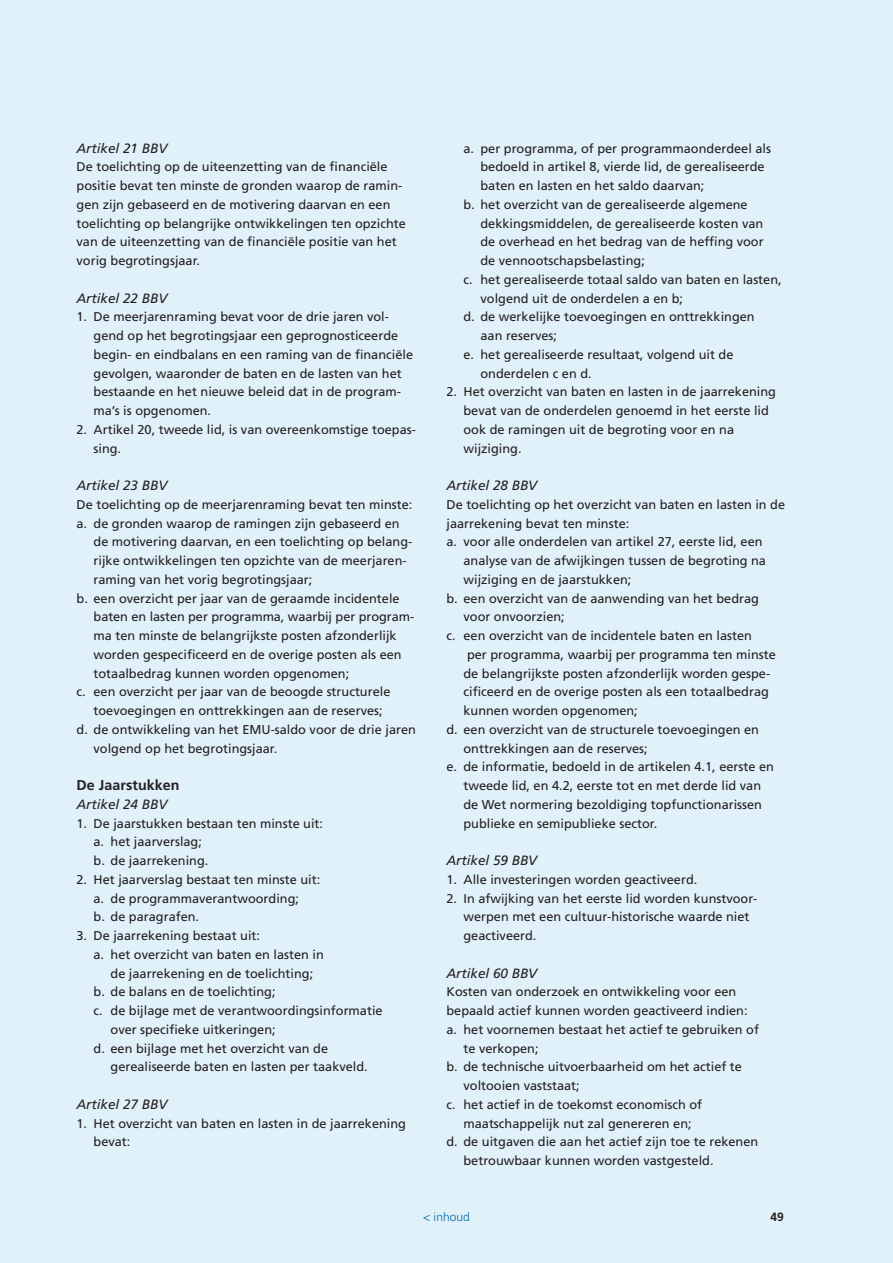
<style>
.page{position:relative;width:893px;height:1263px;background:#e1f1f9}
.page>*{position:absolute;margin:0;border:0;box-sizing:border-box;transform-origin:0 0}
.t1{font:700 14.25px "Frutiger LT Std";letter-spacing:.005em;color:#231f20}
.t2{font:italic 13.5px "Frutiger LT Std";color:#231f20}
.t3{font:12.75px/18.8px "Frutiger LT Std";color:#231f20}
.t4{font:300 12px "Frutiger LT Std";letter-spacing:.005em;color:#006da6}
.t5{font:700 12px "Frutiger LT Std";color:#231f20}
</style>
<div class="page">
<p class="t2" style="left:77px;top:140px;width:92px">Artikel 21 BBV</p>
<p class="t3" style="left:77px;top:158px;width:331px">De toelichting op de uiteenzetting van de financiële positie bevat ten minste de gronden waarop de ramin&shy;gen zijn gebaseerd en de motivering daarvan en een toelichting op belangrijke ontwikkelingen ten opzichte van de uiteenzetting van de financiële positie van het vorig begrotingsjaar.</p>
<p class="t2" style="left:77px;top:290px;width:92px">Artikel 22 BBV</p>
<p class="t3" style="left:94px;top:308px;width:321px;text-indent:-17px">1. De meerjarenraming bevat voor de drie jaren vol&shy;gend op het begrotingsjaar een geprognosticeerde begin- en eindbalans en een raming van de financiële gevolgen, waaronder de baten en de lasten van het bestaande en het nieuwe beleid dat in de program&shy;ma’s is opgenomen.</p>
<p class="t3" style="left:94px;top:420px;width:324px;text-indent:-17px">2. Artikel 20, tweede lid, is van overeenkomstige toepas&shy;sing.</p>
<p class="t2" style="left:77px;top:477px;width:92px">Artikel 23 BBV</p>
<p class="t3" style="left:77px;top:495px;width:337px">De toelichting op de meerjarenraming bevat ten minste: a. de gronden waarop de ramingen zijn gebaseerd en</p>
<p class="t3" style="left:94px;top:533px;width:320px">de motivering daarvan, en een toelichting op belang-</p>
<p class="t3" style="left:94px;top:551px;width:315px">rijke ontwikkelingen ten opzichte van de meerjaren-</p>
<p class="t3" style="left:94px;top:570px;width:220px">raming van het vorig begrotingsjaar;</p>
<p class="t3" style="left:77px;top:589px;width:325px">b. een overzicht per jaar van de geraamde incidentele</p>
<p class="t3" style="left:94px;top:608px;width:322px">baten en lasten per programma, waarbij per program-</p>
<p class="t3" style="left:94px;top:626px;width:305px">ma ten minste de belangrijkste posten afzonderlijk</p>
<p class="t3" style="left:94px;top:645px;width:310px">worden gespecificeerd en de overige posten als een</p>
<p class="t3" style="left:94px;top:664px;width:257px">totaalbedrag kunnen worden opgenomen;</p>
<p class="t3" style="left:77px;top:683px;width:315px">c. een overzicht per jaar van de beoogde structurele</p>
<p class="t3" style="left:94px;top:701px;width:291px">toevoegingen en onttrekkingen aan de reserves;</p>
<p class="t3" style="left:77px;top:720px;width:341px">d. de ontwikkeling van het EMU-saldo voor de drie jaren</p>
<p class="t3" style="left:94px;top:739px;width:185px">volgend op het begrotingsjaar.</p>
<p class="t1" style="left:77px;top:777px;width:105px">De Jaarstukken</p>
<p class="t2" style="left:77px;top:796px;width:92px">Artikel 24 BBV</p>
<p class="t3" style="left:94px;top:814px;width:231px;text-indent:-17px">1. De jaarstukken bestaan ten minste uit: a. het jaarverslag;<br>b. de jaarrekening.</p>
<p class="t3" style="left:94px;top:870px;width:228px;text-indent:-17px">2. Het jaarverslag bestaat ten minste uit: a. de programmaverantwoording;<br>b. de paragrafen.</p>
<p class="t3" style="left:77px;top:926px;width:185px">3. De jaarrekening bestaat uit:</p>
<p class="t3" style="left:94px;top:945px;width:232px">a. het overzicht van baten en lasten in</p>
<p class="t3" style="left:111px;top:964px;width:204px">de jaarrekening en de toelichting;</p>
<p class="t3" style="left:94px;top:983px;width:184px">b. de balans en de toelichting;</p>
<p class="t3" style="left:94px;top:1001px;width:291px">c. de bijlage met de verantwoordingsinformatie</p>
<p class="t3" style="left:111px;top:1020px;width:167px">over specifieke uitkeringen;</p>
<p class="t3" style="left:94px;top:1039px;width:236px">d. een bijlage met het overzicht van de</p>
<p class="t3" style="left:111px;top:1058px;width:259px">gerealiseerde baten en lasten per taakveld.</p>
<p class="t2" style="left:77px;top:1096px;width:92px">Artikel 27 BBV</p>
<p class="t3" style="left:94px;top:1114px;width:314px;text-indent:-17px">1. Het overzicht van baten en lasten in de jaarrekening bevat:</p>
<p class="t3" style="left:463px;top:139px;width:309px">a. per programma, of per programmaonderdeel als</p>
<p class="t3" style="left:480px;top:158px;width:286px">bedoeld in artikel 8, vierde lid, de gerealiseerde</p>
<p class="t3" style="left:480px;top:176px;width:225px">baten en lasten en het saldo daarvan;</p>
<p class="t3" style="left:463px;top:195px;width:286px">b. het overzicht van de gerealiseerde algemene</p>
<p class="t3" style="left:480px;top:214px;width:284px">dekkingsmiddelen, de gerealiseerde kosten van</p>
<p class="t3" style="left:480px;top:233px;width:285px">de overhead en het bedrag van de heffing voor</p>
<p class="t3" style="left:480px;top:251px;width:166px">de vennootschapsbelasting;</p>
<p class="t3" style="left:463px;top:270px;width:320px">c. het gerealiseerde totaal saldo van baten en lasten,</p>
<p class="t3" style="left:480px;top:289px;width:204px">volgend uit de onderdelen a en b;</p>
<p class="t3" style="left:463px;top:308px;width:293px">d. de werkelijke toevoegingen en onttrekkingen</p>
<p class="t3" style="left:480px;top:326px;width:78px">aan reserves;</p>
<p class="t3" style="left:463px;top:345px;width:271px">e. het gerealiseerde resultaat, volgend uit de</p>
<p class="t3" style="left:480px;top:364px;width:113px">onderdelen c en d.</p>
<p class="t3" style="left:463px;top:383px;width:314px;text-indent:-17px">2. Het overzicht van baten en lasten in de jaarrekening bevat van de onderdelen genoemd in het eerste lid ook de ramingen uit de begroting voor en na wijziging.</p>
<p class="t2" style="left:446px;top:477px;width:92px">Artikel 28 BBV</p>
<p class="t3" style="left:446px;top:495px;width:340px">De toelichting op het overzicht van baten en lasten in de jaarrekening bevat ten minste:<br>a. voor alle onderdelen van artikel 27, eerste lid, een</p>
<p class="t3" style="left:463px;top:551px;width:304px">analyse van de afwijkingen tussen de begroting na</p>
<p class="t3" style="left:463px;top:570px;width:169px">wijziging en de jaarstukken;</p>
<p class="t3" style="left:446px;top:589px;width:314px">b. een overzicht van de aanwending van het bedrag</p>
<p class="t3" style="left:463px;top:608px;width:103px">voor onvoorzien;</p>
<p class="t3" style="left:446px;top:626px;width:307px">c. een overzicht van de incidentele baten en lasten</p>
<p class="t3" style="left:467px;top:645px;width:310px">per programma, waarbij per programma ten minste</p>
<p class="t3" style="left:463px;top:664px;width:308px">de belangrijkste posten afzonderlijk worden gespe-</p>
<p class="t3" style="left:463px;top:683px;width:307px">cificeerd en de overige posten als een totaalbedrag</p>
<p class="t3" style="left:463px;top:701px;width:176px">kunnen worden opgenomen;</p>
<p class="t3" style="left:446px;top:720px;width:314px">d. een overzicht van de structurele toevoegingen en</p>
<p class="t3" style="left:463px;top:739px;width:186px">onttrekkingen aan de reserves;</p>
<p class="t3" style="left:446px;top:758px;width:329px">e. de informatie, bedoeld in de artikelen 4.1, eerste en</p>
<p class="t3" style="left:463px;top:776px;width:299px">tweede lid, en 4.2, eerste tot en met derde lid van</p>
<p class="t3" style="left:463px;top:795px;width:300px">de Wet normering bezoldiging topfunctionarissen</p>
<p class="t3" style="left:463px;top:814px;width:195px">publieke en semipublieke sector.</p>
<p class="t2" style="left:446px;top:852px;width:92px">Artikel 59 BBV</p>
<p class="t3" style="left:446px;top:870px;width:252px">1. Alle investeringen worden geactiveerd.</p>
<p class="t3" style="left:463px;top:889px;width:295px;text-indent:-17px">2. In afwijking van het eerste lid worden kunstvoor&shy;werpen met een cultuur-historische waarde niet geactiveerd.</p>
<p class="t2" style="left:446px;top:965px;width:92px">Artikel 60 BBV</p>
<p class="t3" style="left:446px;top:983px;width:291px">Kosten van onderzoek en ontwikkeling voor een</p>
<p class="t3" style="left:446px;top:1001px;width:303px">bepaald actief kunnen worden geactiveerd indien:</p>
<p class="t3" style="left:446px;top:1020px;width:314px">a. het voornemen bestaat het actief te gebruiken of</p>
<p class="t3" style="left:463px;top:1039px;width:77px">te verkopen;</p>
<p class="t3" style="left:446px;top:1058px;width:297px">b. de technische uitvoerbaarheid om het actief te</p>
<p class="t3" style="left:463px;top:1076px;width:118px">voltooien vaststaat;</p>
<p class="t3" style="left:446px;top:1095px;width:257px">c. het actief in de toekomst economisch of</p>
<p class="t3" style="left:463px;top:1114px;width:230px">maatschappelijk nut zal genereren en;</p>
<p class="t3" style="left:446px;top:1133px;width:313px">d. de uitgaven die aan het actief zijn toe te rekenen</p>
<p class="t3" style="left:463px;top:1151px;width:252px">betrouwbaar kunnen worden vastgesteld.</p>
<p class="t4" style="left:423px;top:1210px;width:48px">&lt; inhoud</p>
<p class="t5" style="left:770px;top:1210px;width:15px">49</p>
</div>
